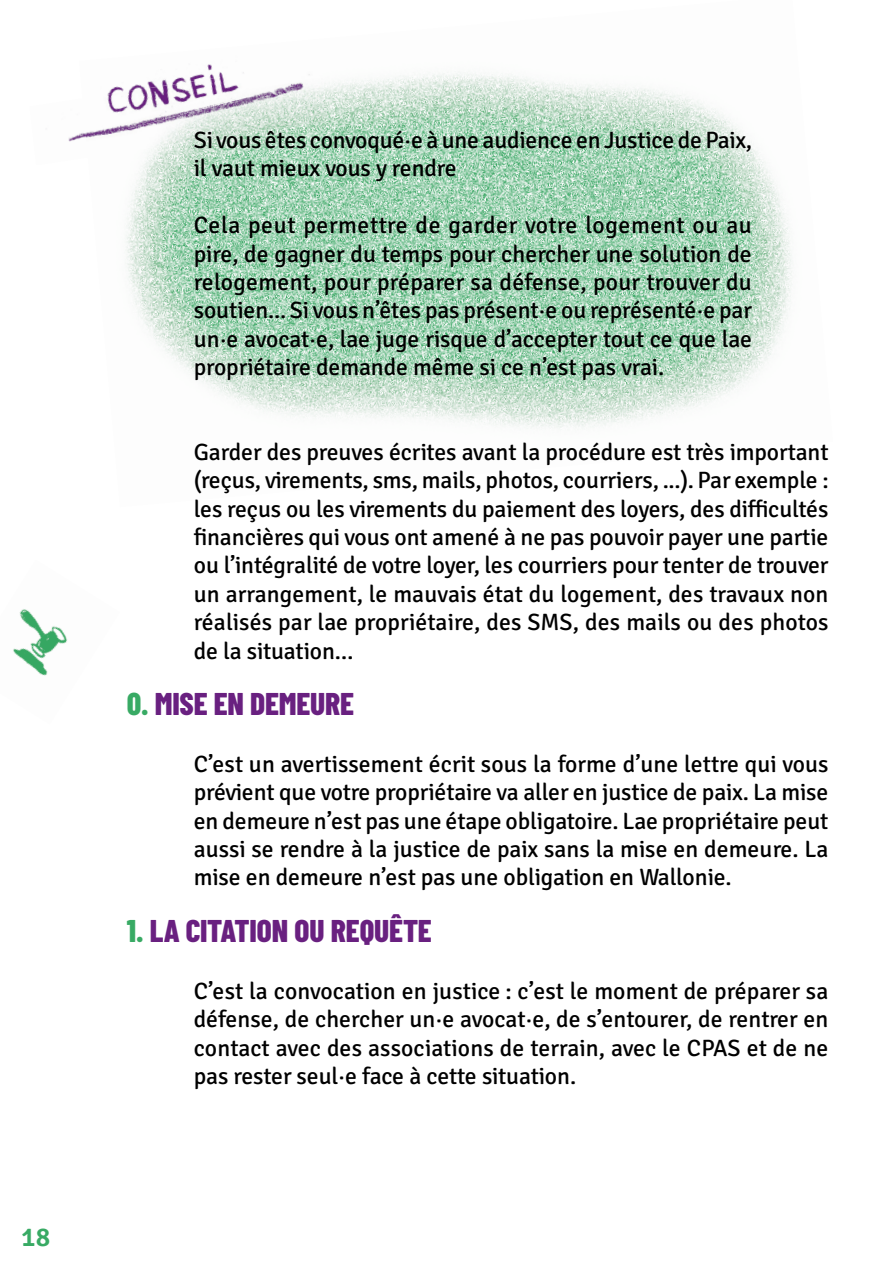
<style>
.page{position:relative;width:893px;height:1276px;background:#fff}
.page>*{position:absolute;margin:0;border:0;box-sizing:border-box;transform-origin:0 0}
.t1{font:800 31.5px "Barlow Condensed";color:#692080}
.t2{font:300 27px "Signika";color:#38aa64}
.t3{font:300 23.62px/28.3px "Signika";letter-spacing:-.005em;color:#000;text-align:justify}
.s1{color:#38aa64}
</style>
<div class="page">
<img style="left:126px;top:73px;width:666px;height:356px">
<img style="left:68px;top:133px;width:14px;height:9px">
<img style="left:82px;top:73px;width:246px;height:84px">
<img style="left:93px;top:73px;width:72px;height:23px">
<img style="left:165px;top:64px;width:79px;height:21px">
<img style="left:95px;top:85px;width:83px;height:50px">
<img style="left:170px;top:73px;width:80px;height:42px">
<img style="left:13px;top:609px;width:55px;height:67px">
<p class="t2" style="left:21px;top:1217px;width:31px">18</p>
<p class="t3" style="left:194px;top:124px;width:560px">Si vous êtes convoqué·e à une audience en Justice de Paix, il vaut mieux vous y rendre</p>
<p class="t3" style="left:194px;top:209px;width:560px">Cela peut permettre de garder votre logement ou au pire, de gagner du temps pour chercher une solution de relogement, pour préparer sa défense, pour trouver du soutien... Si vous n’êtes pas présent·e ou représenté·e par un·e avocat·e, lae juge risque d’accepter tout ce que lae propriétaire demande même si ce n’est pas vrai.</p>
<p class="t3" style="left:194px;top:436px;width:636px">Garder des preuves écrites avant la procédure est très important (reçus, virements, sms, mails, photos, courriers, ...). Par exemple : les reçus ou les virements du paiement des loyers, des difficultés financières qui vous ont amené à ne pas pouvoir payer une partie ou l’intégralité de votre loyer, les courriers pour tenter de trouver un arrangement, le mauvais état du logement, des travaux non réalisés par lae propriétaire, des SMS, des mails ou des photos de la situation…</p>
<h1 class="t1" style="left:127px;top:681px;width:229px"><span class="s1">0.</span> MISE EN DEMEURE</h1>
<p class="t3" style="left:194px;top:748px;width:636px">C’est un avertissement écrit sous la forme d’une lettre qui vous prévient que votre propriétaire va aller en justice de paix. La mise en demeure n’est pas une étape obligatoire. Lae propriétaire peut aussi se rendre à la justice de paix sans la mise en demeure. La mise en demeure n’est pas une obligation en Wallonie.</p>
<h1 class="t1" style="left:127px;top:908px;width:306px"><span class="s1">1.</span> LA CITATION OU REQUÊTE</h1>
<p class="t3" style="left:194px;top:975px;width:636px">C’est la convocation en justice : c’est le moment de préparer sa défense, de chercher un·e avocat·e, de s’entourer, de rentrer en contact avec des associations de terrain, avec le CPAS et de ne pas rester seul·e face à cette situation.</p>
</div>
